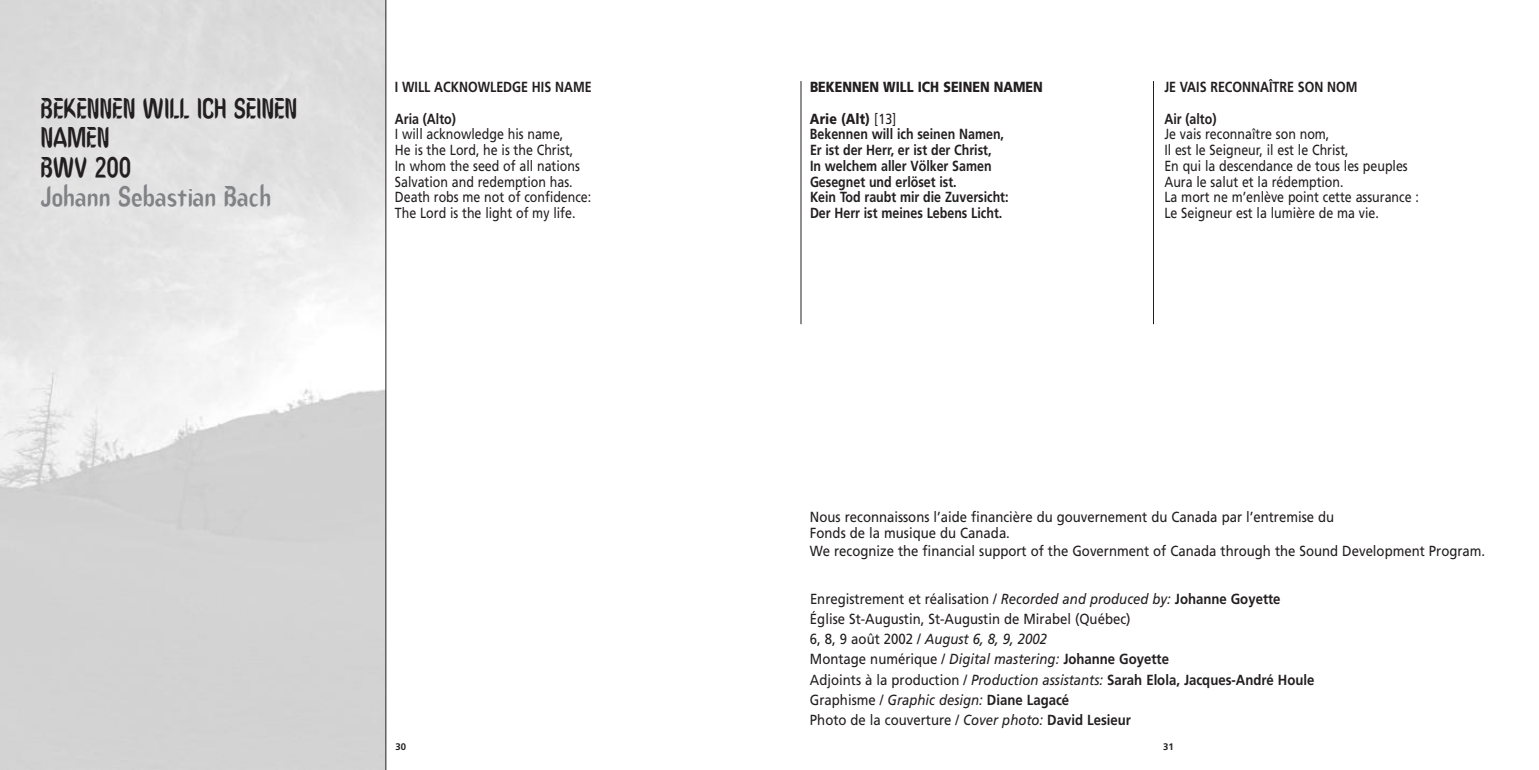
<style>
.page{position:relative;width:1539px;height:770px;background:#fff}
.page>*{position:absolute;margin:0;border:0;box-sizing:border-box;transform-origin:0 0}
.t1{font:31.5px/29.2px "Dance SSK";color:#231f20;scale:.85 1}
.t2{font:31.5px "Dance SSK";letter-spacing:-.005em;color:#808285;scale:.9 1}
.t3{font:14.62px/20.2px "Frutiger";color:#231f20;scale:.9 1}
.t4{font:14.62px/15.8px "Frutiger";color:#231f20;scale:.85 1}
.t5{font:700 14.62px/15.8px "Frutiger";color:#231f20;scale:.85 1}
.t6{font:900 14.62px/31.5px "Frutiger";color:#231f20;scale:.85 1}
.t7{font:700 9.45px "Frutiger";color:#231f20}
.s1{font-weight:400}
.s2{font-style:italic}
.s3{font-weight:700}
</style>
<div class="page">
<hr style="left:385px;top:0;width:1px;height:770px;background:#231f20">
<hr style="left:801px;top:81px;width:1px;height:243px;background:#231f20">
<hr style="left:1153px;top:81px;width:1px;height:243px;background:#231f20">
<h1 class="t1" style="left:40px;top:94px;width:304px">BEKENNEN WILL ICH SEINEN<br>NAMEN<br>BWV 200</h1>
<h1 class="t2" style="left:40px;top:177px;width:258px">Johann Sebastian Bach</h1>
<p class="t5" style="left:395px;top:72px;width:233px;line-height:31.5px">I WILL ACKNOWLEDGE HIS NAME<br>Aria (Alto)</p>
<p class="t4" style="left:395px;top:127px;width:233px">I will acknowledge his name,<br>He is the Lord, he is the Christ,<br>In whom the seed of all nations<br>Salvation and redemption has.<br>Death robs me not of confidence:<br>The Lord is the light of my life.</p>
<p class="t7" style="left:396px;top:742px;width:12px">30</p>
<p class="t6" style="left:810px;top:72px;width:276px">BEKENNEN WILL ICH SEINEN NAMEN<br>Arie (Alt) <span class="s1">[13]</span></p>
<p class="t5" style="left:810px;top:127px;width:235px">Bekennen will ich seinen Namen,<br>Er ist der Herr, er ist der Christ,<br>In welchem aller Völker Samen<br>Gesegnet und erlöset ist.<br>Kein Tod raubt mir die Zuversicht:<br>Der Herr ist meines Lebens Licht.</p>
<p class="t5" style="left:1164px;top:72px;width:229px;line-height:31.5px">JE VAIS RECONNAÎTRE SON NOM<br>Air (alto)</p>
<p class="t4" style="left:1164px;top:127px;width:301px">Je vais reconnaître son nom,<br>Il est le Seigneur, il est le Christ,<br>En qui la descendance de tous les peuples Aura le salut et la rédemption.<br>La mort ne m’enlève point cette assurance :<br>Le Seigneur est la lumière de ma vie.</p>
<p class="t3" style="left:810px;top:510px;width:584px;line-height:15.8px">Nous reconnaissons l’aide financière du gouvernement du Canada par l’entremise du<br>Fonds de la musique du Canada.</p>
<p class="t3" style="left:810px;top:542px;width:752px">We recognize the financial support of the Government of Canada through the Sound Development Program.</p>
<p class="t3" style="left:810px;top:589px;width:562px">Enregistrement et réalisation / <span class="s2">Recorded and produced by:</span> <span class="s3">Johanne Goyette </span>Église St-Augustin, St-Augustin de Mirabel (Québec)<br>6, 8, 9 août 2002 / <span class="s2">August 6, 8, 9, 2002<br></span>Montage numérique / <span class="s2">Digital mastering:</span> <span class="s3">Johanne Goyette<br></span>Adjoints à la production / <span class="s2">Production assistants:</span> <span class="s3">Sarah Elola, Jacques-André Houle </span>Graphisme / <span class="s2">Graphic design:</span> <span class="s3">Diane Lagacé<br></span>Photo de la couverture / <span class="s2">Cover photo:</span> <span class="s3">David Lesieur</span></p>
<p class="t7" style="left:1163px;top:742px;width:12px">31</p>
</div>
